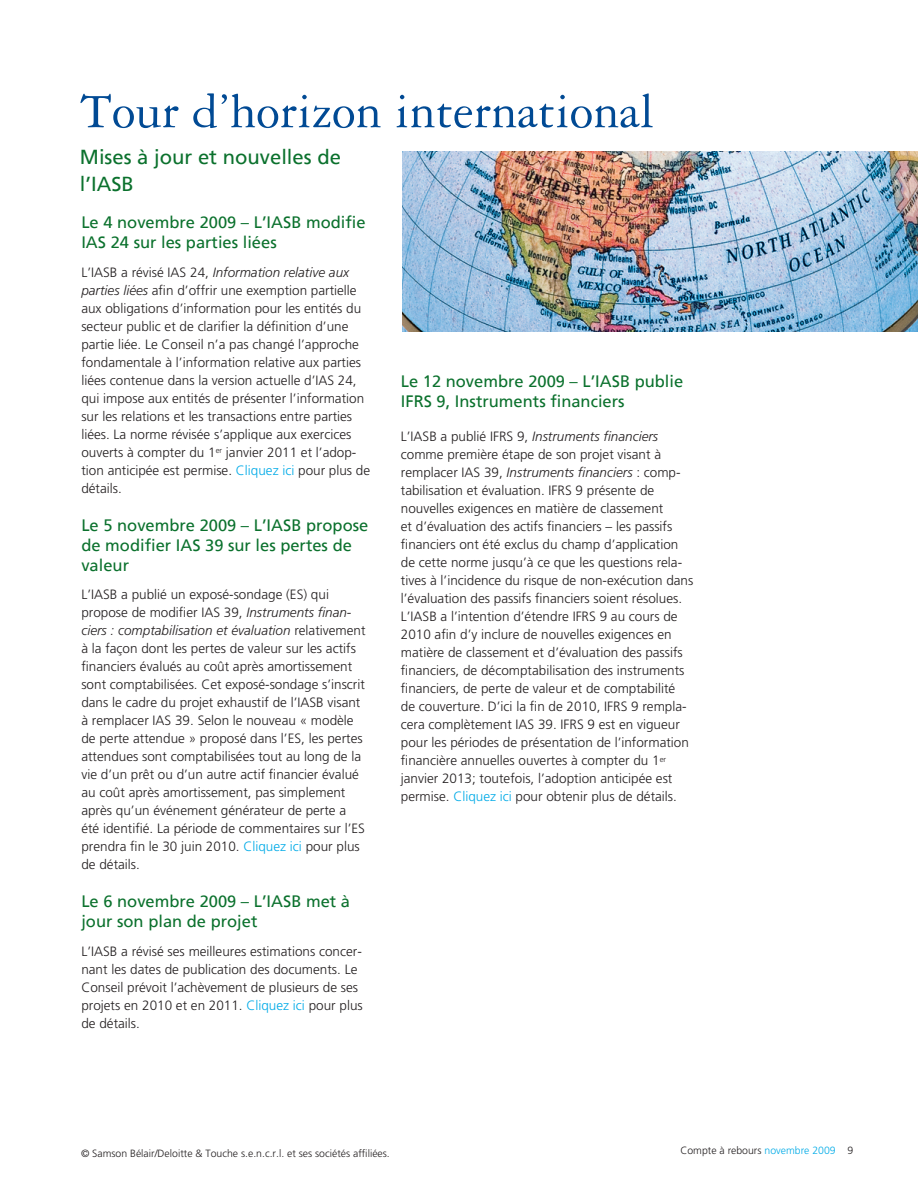
<style>
.page{position:relative;width:918px;height:1188px;background:#fff}
.page>*{position:absolute;margin:0;border:0;box-sizing:border-box;transform-origin:0 0}
.Heading_1{font:52.5px "Garamond Three";color:#014a94}
.Heading_2{font:20.25px/27px "Frutiger";color:#0b712d}
.Heading_2-2{font:16.5px/19.8px "Frutiger";color:#0b712d}
.Body_copy{font:16.5px/19.8px "Frutiger";color:#0b712d}
.Body_copy-2{font:300 13.5px/18px "Frutiger";color:#231f20}
.t1{font:300 10.5px "Frutiger";color:#231f20}
.s1{font-style:italic}
.s2{color:#00aae7}
.s3{color:#00abe7}
</style>
<div class="page">
<img style="left:403px;top:151px;width:515px;height:180px">
<p class="Heading_1" style="left:80px;top:83px;width:576px">Tour d’horizon international</p>
<p class="Heading_2" style="left:80px;top:144px;width:263px">Mises à jour et nouvelles de l’IASB</p>
<p class="Heading_2-2" style="left:81px;top:213px;width:286px">Le 4 novembre 2009 – L’IASB modifie<br>IAS 24 sur les parties liées</p>
<p class="Body_copy-2" style="left:81px;top:263px;width:290px">L’IASB a révisé IAS 24, <span class="s1">Information relative aux parties liées</span> afin d’offrir une exemption partielle aux obligations d’information pour les entités du secteur public et de clarifier la définition d’une partie liée. Le Conseil n’a pas changé l’approche fondamentale à l’information relative aux parties liées contenue dans la version actuelle d’IAS 24, qui impose aux entités de présenter l’information sur les relations et les transactions entre parties liées. La norme révisée s’applique aux exercices ouverts à compter du 1<sup>er</sup> janvier 2011 et l’adop&shy;tion anticipée est permise. <span class="s2">Cliquez ici</span> pour plus de détails.</p>
<p class="Heading_2-2" style="left:81px;top:515px;width:289px">Le 5 novembre 2009 – L’IASB propose de modifier IAS 39 sur les pertes de valeur</p>
<p class="Body_copy-2" style="left:81px;top:586px;width:286px">L’IASB a publié un exposé-sondage (ES) qui propose de modifier IAS 39, <span class="s1">Instruments finan&shy;ciers : comptabilisation et évaluation</span> relativement à la façon dont les pertes de valeur sur les actifs financiers évalués au coût après amortissement sont comptabilisées. Cet exposé-sondage s’inscrit dans le cadre du projet exhaustif de l’IASB visant à remplacer IAS 39. Selon le nouveau « modèle de perte attendue » proposé dans l’ES, les pertes attendues sont comptabilisées tout au long de la vie d’un prêt ou d’un autre actif financier évalué au coût après amortissement, pas simplement après qu’un événement générateur de perte a été identifié. La période de commentaires sur l’ES prendra fin le 30 juin 2010. <span class="s2">Cliquez ici</span> pour plus de détails.</p>
<p class="Heading_2-2" style="left:81px;top:892px;width:270px">Le 6 novembre 2009 – L’IASB met à jour son plan de projet</p>
<p class="Body_copy-2" style="left:81px;top:943px;width:283px">L’IASB a révisé ses meilleures estimations concer&shy;nant les dates de publication des documents. Le Conseil prévoit l’achèvement de plusieurs de ses projets en 2010 et en 2011. <span class="s2">Cliquez ici</span> pour plus de détails.</p>
<p class="Body_copy" style="left:401px;top:372px;width:284px">Le 12 novembre 2009 – L’IASB publie<br>IFRS 9, Instruments financiers</p>
<p class="Body_copy-2" style="left:401px;top:428px;width:294px">L’IASB a publié IFRS 9, <span class="s1">Instruments financiers </span>comme première étape de son projet visant à remplacer IAS 39, <span class="s1">Instruments financiers</span> : comp&shy;tabilisation et évaluation. IFRS 9 présente de nouvelles exigences en matière de classement<br>et d’évaluation des actifs financiers – les passifs financiers ont été exclus du champ d’application de cette norme jusqu’à ce que les questions rela&shy;tives à l’incidence du risque de non-exécution dans l’évaluation des passifs financiers soient résolues.<br>L’IASB a l’intention d’étendre IFRS 9 au cours de 2010 afin d’y inclure de nouvelles exigences en matière de classement et d’évaluation des passifs financiers, de décomptabilisation des instruments financiers, de perte de valeur et de comptabilité<br>de couverture. D’ici la fin de 2010, IFRS 9 rempla&shy;cera complètement IAS 39. IFRS 9 est en vigueur pour les périodes de présentation de l’information financière annuelles ouvertes à compter du 1<sup>er </sup>janvier 2013; toutefois, l’adoption anticipée est permise. <span class="s2">Cliquez ici</span> pour obtenir plus de détails.</p>
<p class="t1" style="left:81px;top:1147px;width:310px">© Samson Bélair/Deloitte &amp; Touche s.e.n.c.r.l. et ses sociétés affiliées.</p>
<p class="t1" style="left:680px;top:1145px;width:174px">Compte à rebours <span class="s3">novembre 2009</span> 9</p>
</div>
